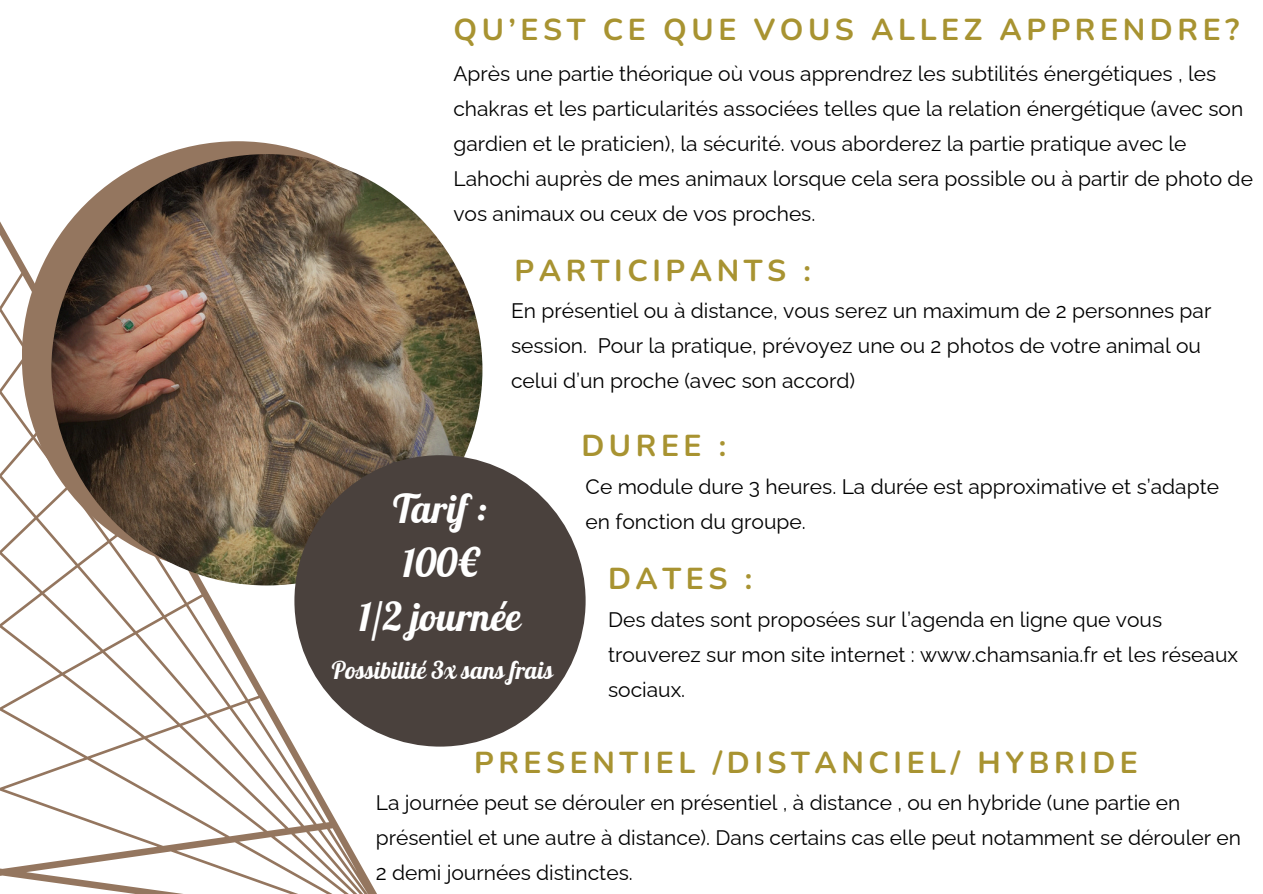
<style>
.page{position:relative;width:1263px;height:894px;background:#fff}
.page>*{position:absolute;margin:0;border:0;box-sizing:border-box;transform-origin:0 0}
.t1{font:39px/54px "Lobster";color:#fff;text-align:center}
.t2{font:700 30.15px "Nunito";letter-spacing:.15em;color:#a89331}
.t3{font:24px "Lobster";color:#fff}
.t4{font:21px/34.8px "Raleway";color:#000}
</style>
<div class="page">
<svg style="left:0;top:221px;width:397px;height:672px"></svg>
<div style="left:22px;top:141px;width:431px;height:432px;background:#94765f;border-radius:50%"></div>
<img style="left:51px;top:154px;width:431px;height:431px;border-radius:50%">
<div style="left:294px;top:455px;width:292px;height:291px;background:#4a413d;border-radius:50%"></div>
<h2 class="t2" style="left:453px;top:10px;width:787px">QU’EST CE QUE VOUS ALLEZ APPRENDRE?</h2>
<p class="t4" style="left:453px;top:56px;width:801px">Après une partie théorique où vous apprendrez les subtilités énergétiques , les chakras et les particularités associées telles que la relation énergétique (avec son gardien et le praticien), la sécurité. vous aborderez la partie pratique avec le Lahochi auprès de mes animaux lorsque cela sera possible ou à partir de photo de vos animaux ou ceux de vos proches.</p>
<h2 class="t2" style="left:514px;top:250px;width:298px">PARTICIPANTS :</h2>
<p class="t4" style="left:511px;top:293px;width:702px">En présentiel ou à distance, vous serez un maximum de 2 personnes par session. Pour la pratique, prévoyez une ou 2 photos de votre animal ou celui d’un proche (avec son accord)</p>
<p class="t1" style="left:393px;top:481px;width:95px">Tarif :</p>
<p class="t1" style="left:359px;top:535px;width:164px">100€<br>1/2 journée</p>
<p class="t3" style="left:332px;top:655px;width:223px">Possibilité 3x sans frais</p>
<h1 class="t2" style="left:581px;top:425px;width:147px">DUREE :</h1>
<p class="t4" style="left:586px;top:469px;width:635px">Ce module dure 3 heures. La durée est approximative et s’adapte</p>
<p class="t4" style="left:586px;top:504px;width:222px">en fonction du groupe.</p>
<h3 class="t2" style="left:608px;top:558px;width:146px">DATES :</h3>
<h2 class="t4" style="left:608px;top:602px;width:632px">Des dates sont proposées sur l’agenda en ligne que vous trouverez sur mon site internet : www.chamsania.fr et les réseaux sociaux.</h2>
<h2 class="t2" style="left:474px;top:742px;width:665px">PRESENTIEL /DISTANCIEL/ HYBRIDE</h2>
<p class="t4" style="left:376px;top:785px;width:867px">La journée peut se dérouler en présentiel , à distance , ou en hybride (une partie en présentiel et une autre à distance). Dans certains cas elle peut notamment se dérouler en<br>2 demi journées distinctes.</p>
</div>
